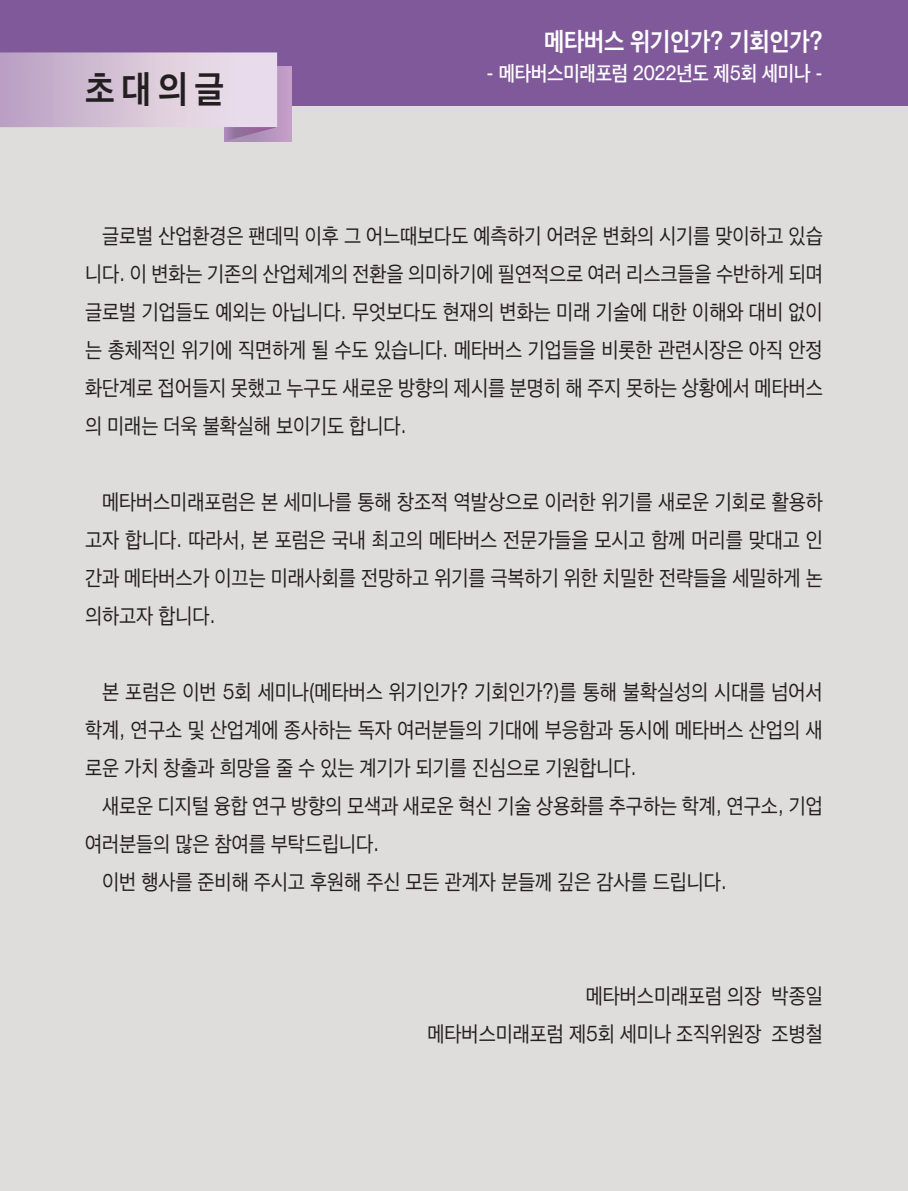
<style>
.page{position:relative;width:908px;height:1191px;background:#fff}
.page>*{position:absolute;margin:0;border:0;box-sizing:border-box;transform-origin:0 0}
.t1{font:700 38px "Apple SD Gothic Neo";color:#231f20;scale:.9 1}
.t2{font:700 26px "Apple SD Gothic Neo";letter-spacing:-.01em;color:#fff;scale:.9 1}
.t3{font:22px/38px "Apple SD Gothic Neo";letter-spacing:-.005em;color:#231f20;text-align:justify;scale:.9 1}
.t4{font:600 21px "Apple SD Gothic Neo";letter-spacing:-.01em;color:#fff;scale:.9 1}
</style>
<div class="page">
<div style="left:0;top:0;width:907px;height:1191px;background:#dedddc"></div>
<hr style="left:907px;top:0;width:1px;height:1191px;background:#dedddc">
<div style="left:0;top:0;width:907px;height:106px;background:#80599b"></div>
<div style="left:224px;top:66px;width:67px;height:75px;background:#c19dc6"></div>
<svg style="left:0;top:52px;width:277px;height:89px"></svg>
<h1 class="t1" style="left:85px;top:66px;width:156px">초대의글</h1>
<p class="t2" style="left:544px;top:26px;width:311px">메타버스 위기인가? 기회인가?</p>
<p class="t4" style="left:486px;top:61px;width:375px">- 메타버스미래포럼 2022년도 제5회 세미나 -</p>
<p class="t3" style="left:85px;top:216px;width:820px;text-indent:17px">글로벌 산업환경은 팬데믹 이후 그 어느때보다도 예측하기 어려운 변화의 시기를 맞이하고 있습 니다. 이 변화는 기존의 산업체계의 전환을 의미하기에 필연적으로 여러 리스크들을 수반하게 되며 글로벌 기업들도 예외는 아닙니다. 무엇보다도 현재의 변화는 미래 기술에 대한 이해와 대비 없이 는 총체적인 위기에 직면하게 될 수도 있습니다. 메타버스 기업들을 비롯한 관련시장은 아직 안정 화단계로 접어들지 못했고 누구도 새로운 방향의 제시를 분명히 해 주지 못하는 상황에서 메타버스 의 미래는 더욱 불확실해 보이기도 합니다.</p>
<p class="t3" style="left:85px;top:482px;width:820px;text-indent:17px">메타버스미래포럼은 본 세미나를 통해 창조적 역발상으로 이러한 위기를 새로운 기회로 활용하 고자 합니다. 따라서, 본 포럼은 국내 최고의 메타버스 전문가들을 모시고 함께 머리를 맞대고 인 간과 메타버스가 이끄는 미래사회를 전망하고 위기를 극복하기 위한 치밀한 전략들을 세밀하게 논 의하고자 합니다.</p>
<p class="t3" style="left:85px;top:672px;width:820px;text-indent:17px">본 포럼은 이번 5회 세미나(메타버스 위기인가? 기회인가?)를 통해 불확실성의 시대를 넘어서 학계, 연구소 및 산업계에 종사하는 독자 여러분들의 기대에 부응함과 동시에 메타버스 산업의 새 로운 가치 창출과 희망을 줄 수 있는 계기가 되기를 진심으로 기원합니다.</p>
<p class="t3" style="left:102px;top:786px;width:802px">새로운 디지털 융합 연구 방향의 모색과 새로운 혁신 기술 상용화를 추구하는 학계, 연구소, 기업</p>
<p class="t3" style="left:85px;top:824px;width:328px">여러분들의 많은 참여를 부탁드립니다.</p>
<p class="t3" style="left:102px;top:862px;width:695px">이번 행사를 준비해 주시고 후원해 주신 모든 관계자 분들께 깊은 감사를 드립니다.</p>
<p class="t3" style="left:427px;top:976px;width:440px;text-align:right">메타버스미래포럼 의장 박종일<br>메타버스미래포럼 제5회 세미나 조직위원장 조병철</p>
</div>
